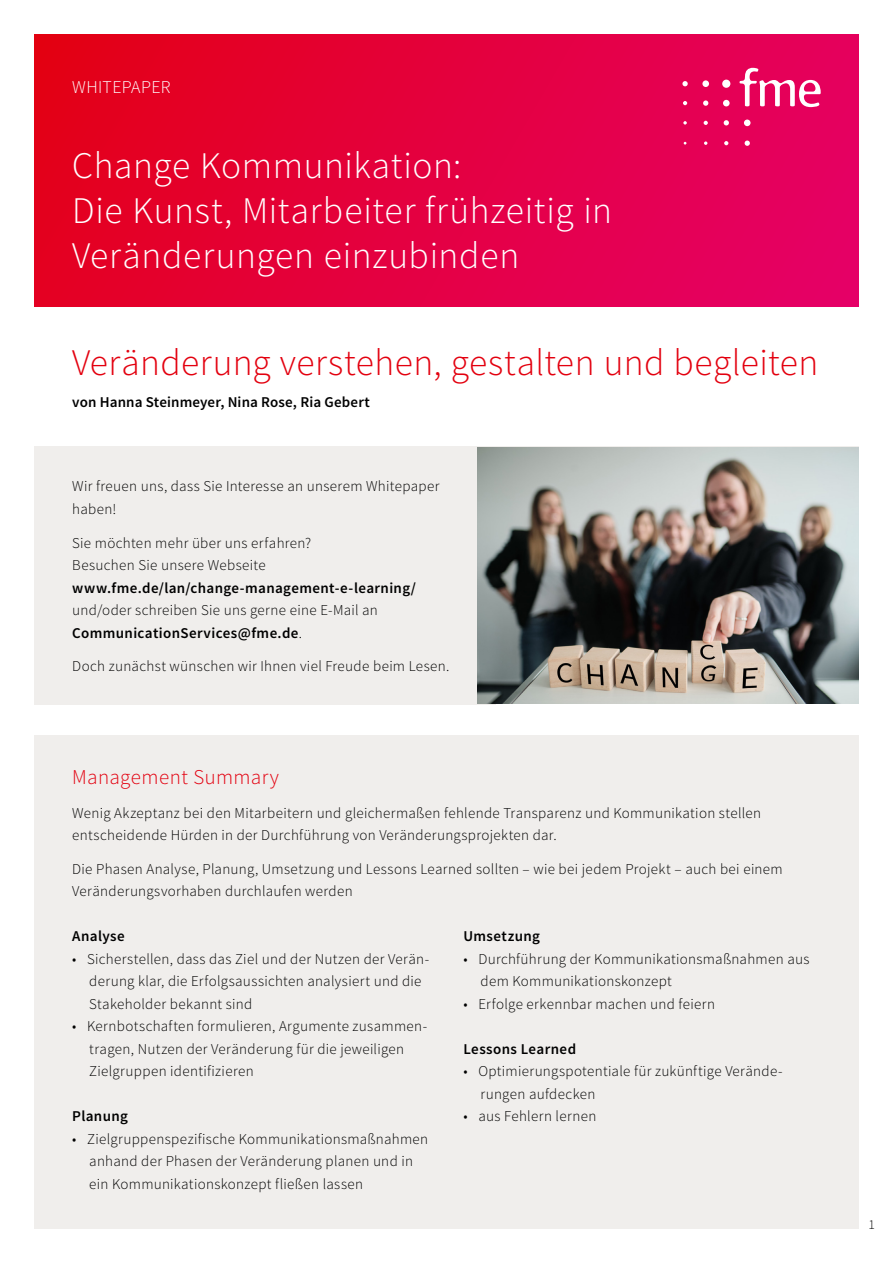
<style>
.page{position:relative;width:893px;height:1263px;background:#fff}
.page>*{position:absolute;margin:0;border:0;box-sizing:border-box;transform-origin:0 0}
.t1{font:300 37.5px/45px "Source Sans Pro";letter-spacing:.015em;color:#fff}
.t2{font:300 37.5px "Source Sans Pro";letter-spacing:.01em;color:#e3000f}
.t3{font:300 21px "Source Sans Pro";letter-spacing:.015em;color:#e3000f}
.t4{font:300 18px "Source Sans Pro";letter-spacing:.02em;color:#fff}
.t5{font:300 15px/22.5px "Source Sans Pro";letter-spacing:.02em;color:#000}
.t6{font:600 15px "Source Sans Pro";letter-spacing:.02em;color:#000}
.t7{font:300 13.5px "Source Sans Pro";color:#000}
.s1{font-weight:600}
</style>
<div class="page">
<div style="left:34px;top:34px;width:825px;height:272px;background:linear-gradient(to right,#e3001b,#e50065)"></div>
<svg style="left:739px;top:68px;width:82px;height:39px"></svg>
<div style="left:722px;top:80px;width:8px;height:8px;background:#fff;border-radius:50%"></div>
<div style="left:702px;top:80px;width:7px;height:7px;background:#fff;border-radius:50%"></div>
<div style="left:723px;top:100px;width:7px;height:6px;background:#fff;border-radius:50%"></div>
<svg style="left:744px;top:120px;width:6px;height:6px"></svg>
<svg style="left:682px;top:81px;width:6px;height:5px"></svg>
<svg style="left:703px;top:100px;width:5px;height:6px"></svg>
<svg style="left:724px;top:120px;width:5px;height:5px"></svg>
<svg style="left:745px;top:141px;width:5px;height:5px"></svg>
<svg style="left:683px;top:101px;width:4px;height:4px"></svg>
<svg style="left:704px;top:121px;width:4px;height:4px"></svg>
<svg style="left:724px;top:141px;width:4px;height:4px"></svg>
<svg style="left:704px;top:141px;width:3px;height:4px"></svg>
<svg style="left:683px;top:121px;width:4px;height:4px"></svg>
<div style="left:34px;top:446px;width:462px;height:259px;background:#f0eeec"></div>
<div style="left:34px;top:736px;width:825px;height:493px;background:#f0eeec"></div>
<img style="left:477px;top:447px;width:382px;height:257px">
<p class="t4" style="left:72px;top:76px;width:100px">WHITEPAPER</p>
<h1 class="t1" style="left:72px;top:143px;width:541px">Change Kommunikation:<br>Die Kunst, Mitarbeiter frühzeitig in<br>Veränderungen einzubinden</h1>
<h1 class="t2" style="left:72px;top:339px;width:748px">Veränderung verstehen, gestalten und begleiten</h1>
<p class="t6" style="left:72px;top:393px;width:299px">von Hanna Steinmeyer, Nina Rose, Ria Gebert</p>
<p class="t5" style="left:72px;top:475px;width:369px">Wir freuen uns, dass Sie Interesse an unserem Whitepaper haben!</p>
<p class="t5" style="left:72px;top:531px;width:240px">Sie möchten mehr über uns erfahren?<br>Besuchen Sie unsere Webseite</p>
<p class="t6" style="left:72px;top:578px;width:345px">www.fme.de/lan/change-management-e-learning/</p>
<p class="t5" style="left:72px;top:599px;width:307px">und/oder schreiben Sie uns gerne eine E-Mail an<br><span class="s1">CommunicationServices@fme.de</span>.</p>
<p class="t5" style="left:72px;top:655px;width:379px">Doch zunächst wünschen wir Ihnen viel Freude beim Lesen.</p>
<h2 class="t3" style="left:72px;top:764px;width:208px">Management Summary</h2>
<p class="t5" style="left:72px;top:801px;width:690px">Wenig Akzeptanz bei den Mitarbeitern und gleichermaßen fehlende Transparenz und Kommunikation stellen entscheidende Hürden in der Durchführung von Veränderungsprojekten dar.</p>
<p class="t5" style="left:72px;top:858px;width:712px">Die Phasen Analyse, Planung, Umsetzung und Lessons Learned sollten – wie bei jedem Projekt – auch bei einem<br>Veränderungsvorhaben durchlaufen werden</p>
<p class="t6" style="left:72px;top:927px;width:54px">Analyse</p>
<p class="t5" style="left:89px;top:948px;width:341px;text-indent:-17px">• Sicherstellen, dass das Ziel und der Nutzen der Verän&shy;derung klar, die Erfolgsaussichten analysiert und die<br>Stakeholder bekannt sind</p>
<p class="t5" style="left:89px;top:1015px;width:339px;text-indent:-17px">• Kernbotschaften formulieren, Argumente zusammen&shy;tragen, Nutzen der Veränderung für die jeweiligen<br>Zielgruppen identifizieren</p>
<p class="t6" style="left:72px;top:1107px;width:57px">Planung</p>
<p class="t5" style="left:89px;top:1128px;width:340px;text-indent:-17px">• Zielgruppenspezifische Kommunikationsmaßnahmen anhand der Phasen der Veränderung planen und in ein Kommunikationskonzept fließen lassen</p>
<p class="t6" style="left:463px;top:927px;width:78px">Umsetzung</p>
<p class="t5" style="left:480px;top:948px;width:330px;text-indent:-17px">• Durchführung der Kommunikationsmaßnahmen aus dem Kommunikationskonzept</p>
<p class="t5" style="left:463px;top:993px;width:253px">• Erfolge erkennbar machen und feiern</p>
<p class="t6" style="left:463px;top:1039px;width:114px">Lessons Learned</p>
<p class="t5" style="left:480px;top:1060px;width:304px;text-indent:-17px">• Optimierungspotentiale für zukünftige Verände&shy;rungen aufdecken</p>
<p class="t5" style="left:463px;top:1105px;width:134px">• aus Fehlern lernen</p>
<p class="t7" style="left:868px;top:1216px;width:8px">1</p>
</div>
